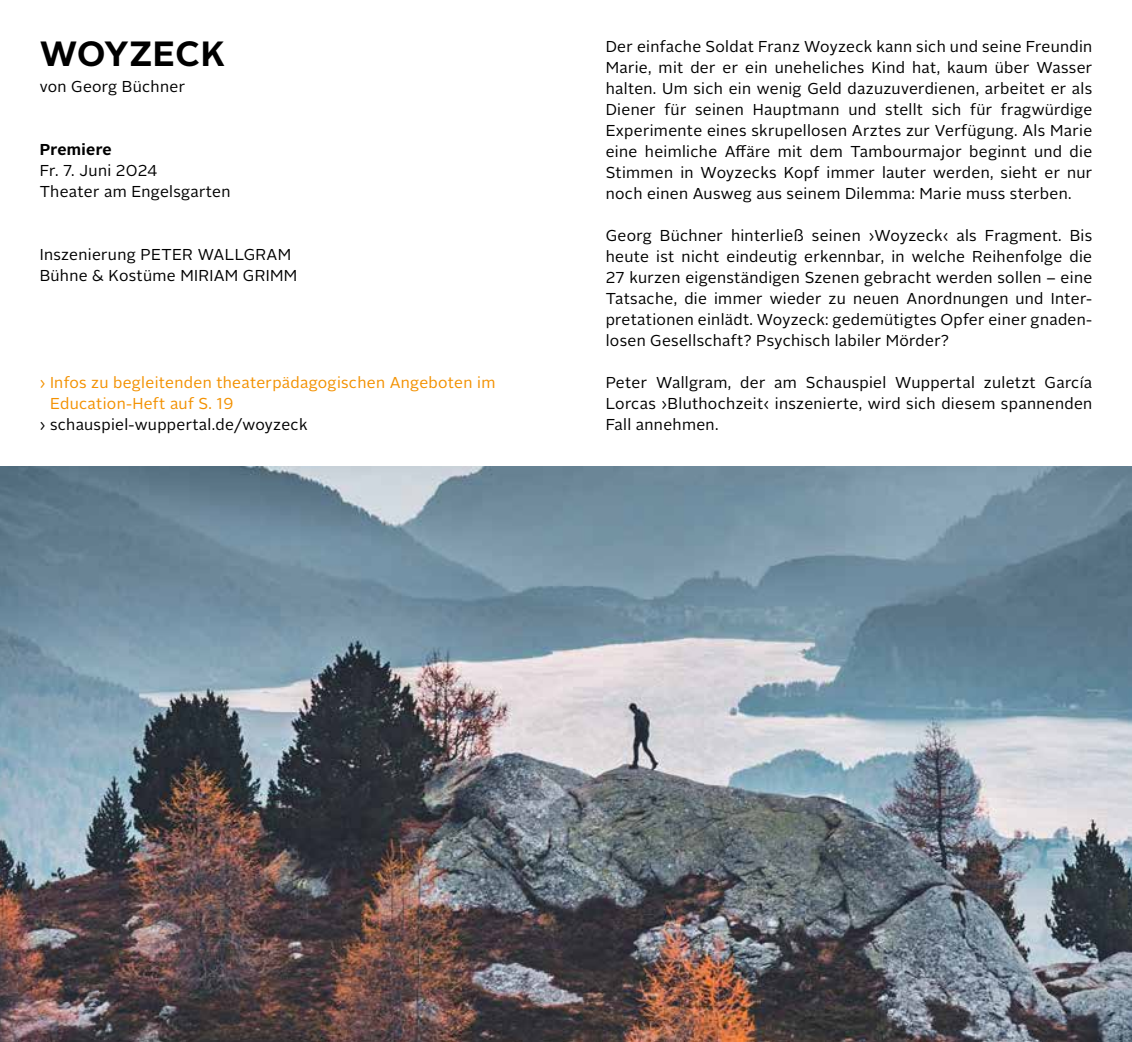
<style>
.page{position:relative;width:1132px;height:1042px;background:#fff}
.page>*{position:absolute;margin:0;border:0;box-sizing:border-box;transform-origin:0 0}
.t1{font:700 35px "Alright Sans";letter-spacing:.015em;color:#000}
.t2{font:15.75px/21px "Alright Sans";letter-spacing:.02em;color:#000;text-align:justify}
.t3{font:15.75px/21px "Alright Sans";letter-spacing:.02em;color:#f39100}
.t4{font:700 15.75px "Alright Sans";letter-spacing:.02em;color:#000}
</style>
<div class="page">
<img style="left:0;top:467px;width:1131px;height:575px">
<h1 class="t1" style="left:40px;top:30px;width:187px">WOYZECK</h1>
<p class="t2" style="left:40px;top:77px;width:147px">von Georg Büchner</p>
<p class="t4" style="left:40px;top:139px;width:73px">Premiere</p>
<p class="t2" style="left:40px;top:161px;width:192px">Fr. 7. Juni 2024<br>Theater am Engelsgarten</p>
<p class="t2" style="left:40px;top:245px;width:259px">Inszenierung PETER WALLGRAM<br>Bühne &amp; Kostüme MIRIAM GRIMM</p>
<p class="t3" style="left:50px;top:372px;width:446px;text-indent:-10px">› Infos zu begleitenden theaterpädagogischen Angeboten im<br>Education-Heft auf S. 19</p>
<p class="t2" style="left:40px;top:414px;width:269px">› schauspiel-wuppertal.de/woyzeck</p>
<p class="t2" style="left:605px;top:36px;width:488px">Der einfache Soldat Franz Woyzeck kann sich und seine Freundin Marie, mit der er ein uneheliches Kind hat, kaum über Wasser halten. Um sich ein wenig Geld dazuzuverdienen, arbeitet er als Diener für seinen Hauptmann und stellt sich für fragwürdige Experimente eines skrupellosen Arztes zur Verfügung. Als Marie eine heimliche Affäre mit dem Tambourmajor beginnt und die Stimmen in Woyzecks Kopf immer lauter werden, sieht er nur noch einen Ausweg aus seinem Dilemma: Marie muss sterben.</p>
<p class="t2" style="left:605px;top:225px;width:488px">Georg Büchner hinterließ seinen ›Woyzeck‹ als Fragment. Bis heute ist nicht eindeutig erkennbar, in welche Reihenfolge die 27 kurzen eigenständigen Szenen gebracht werden sollen – eine Tatsache, die immer wieder zu neuen Anordnungen und Inter&shy;pretationen einlädt. Woyzeck: gedemütigtes Opfer einer gnaden&shy;losen Gesellschaft? Psychisch labiler Mörder?</p>
<p class="t2" style="left:605px;top:372px;width:488px">Peter Wallgram, der am Schauspiel Wuppertal zuletzt García Lorcas ›Bluthochzeit‹ inszenierte, wird sich diesem spannenden Fall annehmen.</p>
</div>
